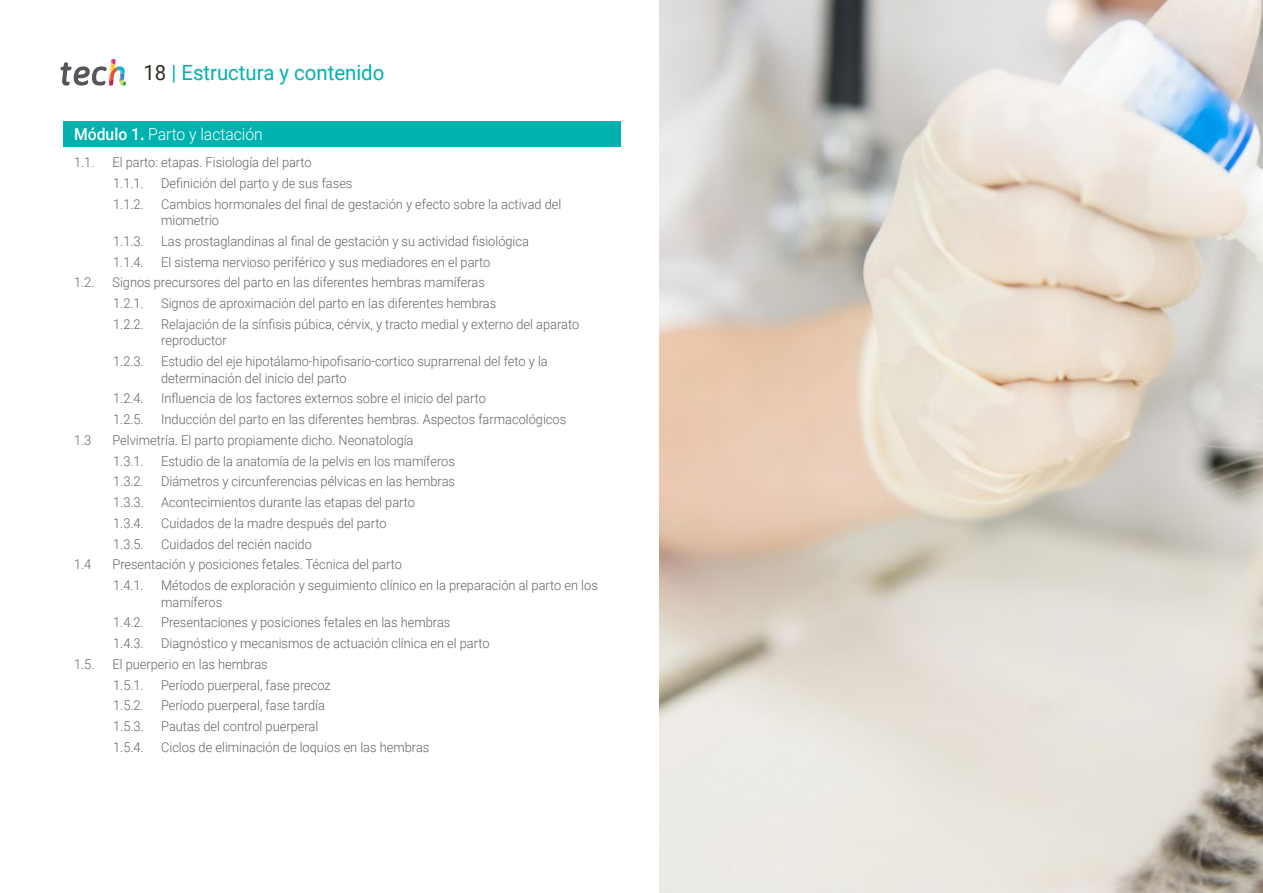
<style>
.page{position:relative;width:1263px;height:893px;background:#fff}
.page>*{position:absolute;margin:0;border:0;box-sizing:border-box;transform-origin:0 0}
.t1{font:21px "Roboto";color:#00b2af}
.t2{font:300 16.5px "Roboto";color:#fff;scale:.95 1}
.t3{font:300 13.5px/20.7px "Roboto";color:#61646a;scale:.95 1}
.s1{color:#312e20}
.s2{font-weight:500}
.s3{font-family:"Meta Pro";font-weight:500}
</style>
<div class="page">
<div style="left:63px;top:121px;width:558px;height:25px;background:#00b2af"></div>
<svg style="left:61px;top:59px;width:65px;height:27px"></svg>
<img style="left:659px;top:0;width:604px;height:893px">
<h1 class="t1" style="left:144px;top:57px;width:242px"><span class="s1">18</span> | Estructura y contenido</h1>
<p class="t2" style="left:74px;top:123px;width:200px"><span class="s2">Módulo 1</span><span class="s3">.</span> Parto y lactación</p>
<p class="t3" style="left:74px;top:151px;width:23px">1.1.</p>
<p class="t3" style="left:112px;top:151px;width:211px">El parto: etapas. Fisiología del parto<br>1.1.1.</p>
<p class="t3" style="left:161px;top:172px;width:203px">Definición del parto y de sus fases</p>
<p class="t3" style="left:113px;top:193px;width:34px">1.1.2.</p>
<p class="t3" style="left:161px;top:195px;width:423px;line-height:16.5px">Cambios hormonales del final de gestación y efecto sobre la activad del miometrio</p>
<p class="t3" style="left:113px;top:230px;width:34px">1.1.3.</p>
<p class="t3" style="left:161px;top:230px;width:389px">Las prostaglandinas al final de gestación y su actividad fisiológica</p>
<p class="t3" style="left:113px;top:251px;width:34px">1.1.4.</p>
<p class="t3" style="left:161px;top:251px;width:348px">El sistema nervioso periférico y sus mediadores en el parto</p>
<p class="t3" style="left:74px;top:272px;width:23px">1.2.</p>
<p class="t3" style="left:112px;top:272px;width:394px">Signos precursores del parto en las diferentes hembras mamíferas<br>1.2.1.</p>
<p class="t3" style="left:161px;top:292px;width:354px">Signos de aproximación del parto en las diferentes hembras</p>
<p class="t3" style="left:113px;top:313px;width:34px">1.2.2.</p>
<p class="t3" style="left:161px;top:315px;width:442px;line-height:16.5px">Relajación de la sínfisis púbica, cérvix, y tracto medial y externo del aparato reproductor</p>
<p class="t3" style="left:113px;top:350px;width:34px">1.2.3.</p>
<p class="t3" style="left:161px;top:353px;width:408px;line-height:16.5px">Estudio del eje hipotálamo-hipofisario-cortico suprarrenal del feto y la determinación del inicio del parto</p>
<p class="t3" style="left:113px;top:388px;width:34px">1.2.4.</p>
<p class="t3" style="left:161px;top:388px;width:343px">Influencia de los factores externos sobre el inicio del parto</p>
<p class="t3" style="left:113px;top:408px;width:34px">1.2.5.</p>
<p class="t3" style="left:161px;top:408px;width:428px">Inducción del parto en las diferentes hembras. Aspectos farmacológicos</p>
<p class="t3" style="left:74px;top:429px;width:20px">1.3</p>
<p class="t3" style="left:112px;top:429px;width:318px">Pelvimetría. El parto propiamente dicho. Neonatología<br>1.3.1.</p>
<p class="t3" style="left:161px;top:450px;width:311px">Estudio de la anatomía de la pelvis en los mamíferos</p>
<p class="t3" style="left:113px;top:471px;width:34px">1.3.2.</p>
<p class="t3" style="left:161px;top:471px;width:311px">Diámetros y circunferencias pélvicas en las hembras</p>
<p class="t3" style="left:113px;top:491px;width:34px">1.3.3.</p>
<p class="t3" style="left:161px;top:491px;width:269px">Acontecimientos durante las etapas del parto</p>
<p class="t3" style="left:113px;top:512px;width:34px">1.3.4.</p>
<p class="t3" style="left:161px;top:512px;width:239px">Cuidados de la madre después del parto</p>
<p class="t3" style="left:113px;top:533px;width:34px">1.3.5.</p>
<p class="t3" style="left:161px;top:533px;width:160px">Cuidados del recién nacido</p>
<p class="t3" style="left:74px;top:554px;width:20px">1.4</p>
<p class="t3" style="left:112px;top:554px;width:306px">Presentación y posiciones fetales. Técnica del parto<br>1.4.1.</p>
<p class="t3" style="left:161px;top:577px;width:461px;line-height:16.5px">Métodos de exploración y seguimiento clínico en la preparación al parto en los mamíferos</p>
<p class="t3" style="left:113px;top:612px;width:34px">1.4.2.</p>
<p class="t3" style="left:161px;top:612px;width:306px">Presentaciones y posiciones fetales en las hembras</p>
<p class="t3" style="left:113px;top:632px;width:34px">1.4.3.</p>
<p class="t3" style="left:161px;top:632px;width:347px">Diagnóstico y mecanismos de actuación clínica en el parto</p>
<p class="t3" style="left:74px;top:653px;width:23px">1.5.</p>
<p class="t3" style="left:112px;top:653px;width:165px">El puerperio en las hembras<br>1.5.1.</p>
<p class="t3" style="left:161px;top:674px;width:180px">Período puerperal, fase precoz</p>
<p class="t3" style="left:113px;top:695px;width:34px">1.5.2.</p>
<p class="t3" style="left:161px;top:695px;width:174px">Período puerperal, fase tardía</p>
<p class="t3" style="left:113px;top:715px;width:34px">1.5.3.</p>
<p class="t3" style="left:161px;top:715px;width:167px">Pautas del control puerperal</p>
<p class="t3" style="left:113px;top:736px;width:34px">1.5.4.</p>
<p class="t3" style="left:161px;top:736px;width:284px">Ciclos de eliminación de loquios en las hembras</p>
</div>
